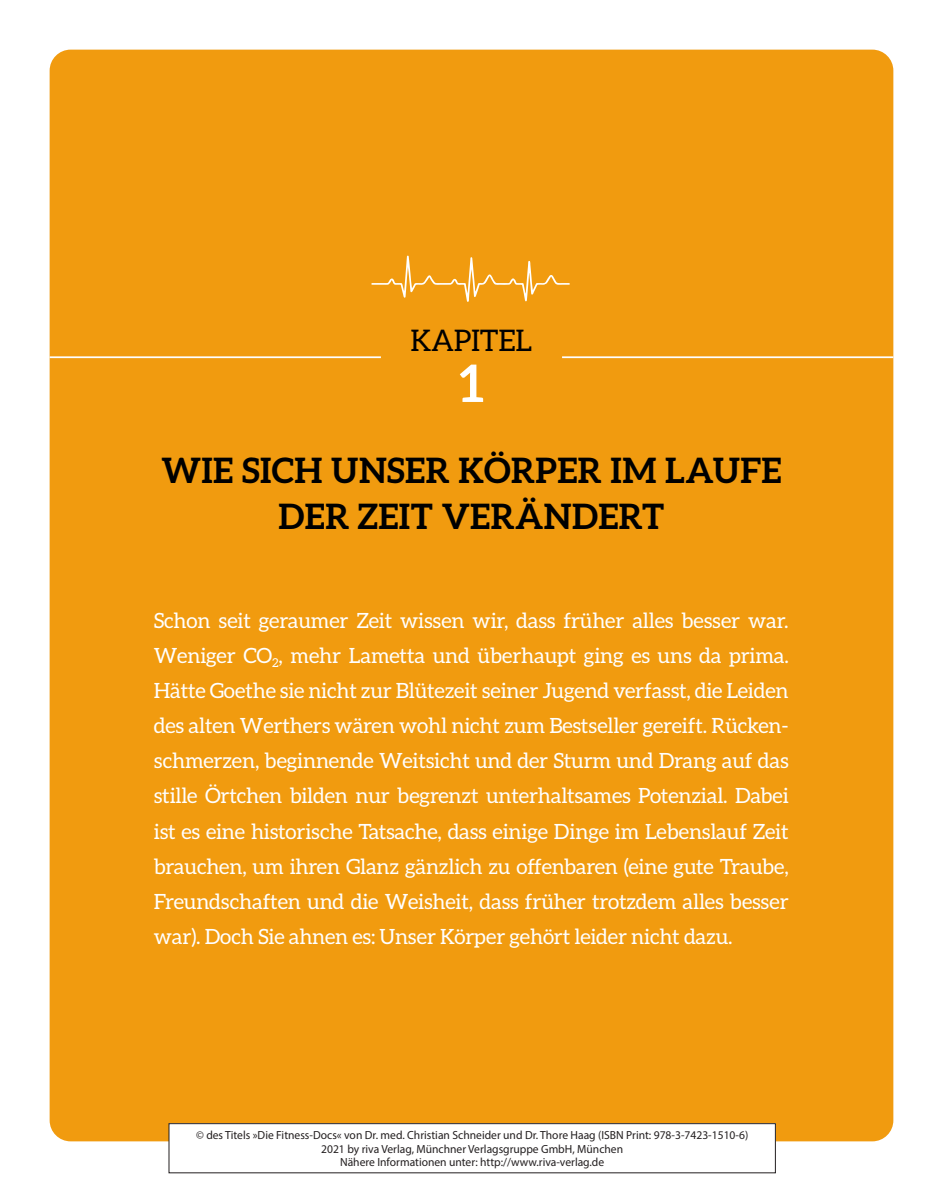
<style>
.page{position:relative;width:943px;height:1191px;background:#fff}
.page>*{position:absolute;margin:0;border:0;box-sizing:border-box;transform-origin:0 0}
.t1{font:700 51.62px "Aleo";color:#fff}
.t2{font:700 35px/45.5px "Aleo";letter-spacing:.01em;color:#000;text-align:center}
.t3{font:29.75px "Aleo";letter-spacing:-.01em;color:#000}
.t4{font:21px/35px "Aleo";letter-spacing:-.01em;color:#fff;text-align:justify}
.t5{font:11.72px/13.8px "Myriad Pro";color:#231f20;text-align:center}
</style>
<div class="page">
<div style="left:50px;top:50px;width:843px;height:1091px;background:#f19b0f;border-radius:21px"></div>
<hr style="left:50px;top:356px;width:331px;height:2px;background:#fff">
<hr style="left:562px;top:356px;width:331px;height:2px;background:#fff">
<svg style="left:371px;top:255px;width:198px;height:47px"></svg>
<div style="left:169px;top:1123px;width:606px;height:49px;background:#fff"></div>
<div style="left:168px;top:1123px;width:607px;height:50px;border:1px solid #231f20"></div>
<h3 class="t3" style="left:410px;top:324px;width:124px">KAPITEL</h3>
<h1 class="t1" style="left:459px;top:353px;width:26px">1</h1>
<h2 class="t2" style="left:161px;top:447px;width:621px">WIE SICH UNSER KÖRPER IM LAUFE<br>DER ZEIT VERÄNDERT</h2>
<p class="t4" style="left:154px;top:603px;width:636px">Schon seit geraumer Zeit wissen wir, dass früher alles besser war.<br>Weniger CO<sub>2</sub>, mehr Lametta und überhaupt ging es uns da prima.<br>Hätte Goethe sie nicht zur Blütezeit seiner Jugend verfasst, die Leiden des alten Werthers wären wohl nicht zum Bestseller gereift. Rücken&shy;schmerzen, beginnende Weitsicht und der Sturm und Drang auf das stille Örtchen bilden nur begrenzt unterhaltsames Potenzial. Dabei ist es eine historische Tatsache, dass einige Dinge im Lebenslauf Zeit brauchen, um ihren Glanz gänzlich zu offenbaren (eine gute Traube, Freundschaften und die Weisheit, dass früher trotzdem alles besser war). Doch Sie ahnen es: Unser Körper gehört leider nicht dazu.</p>
<p class="t5" style="left:196px;top:1127px;width:553px">© des Titels »Die Fitness-Docs« von Dr. med. Christian Schneider und Dr. Thore Haag (ISBN Print: 978-3-7423-1510-6)<br>2021 by riva Verlag, Münchner Verlagsgruppe GmbH, München<br>Nähere Informationen unter: http://www.riva-verlag.de</p>
</div>
